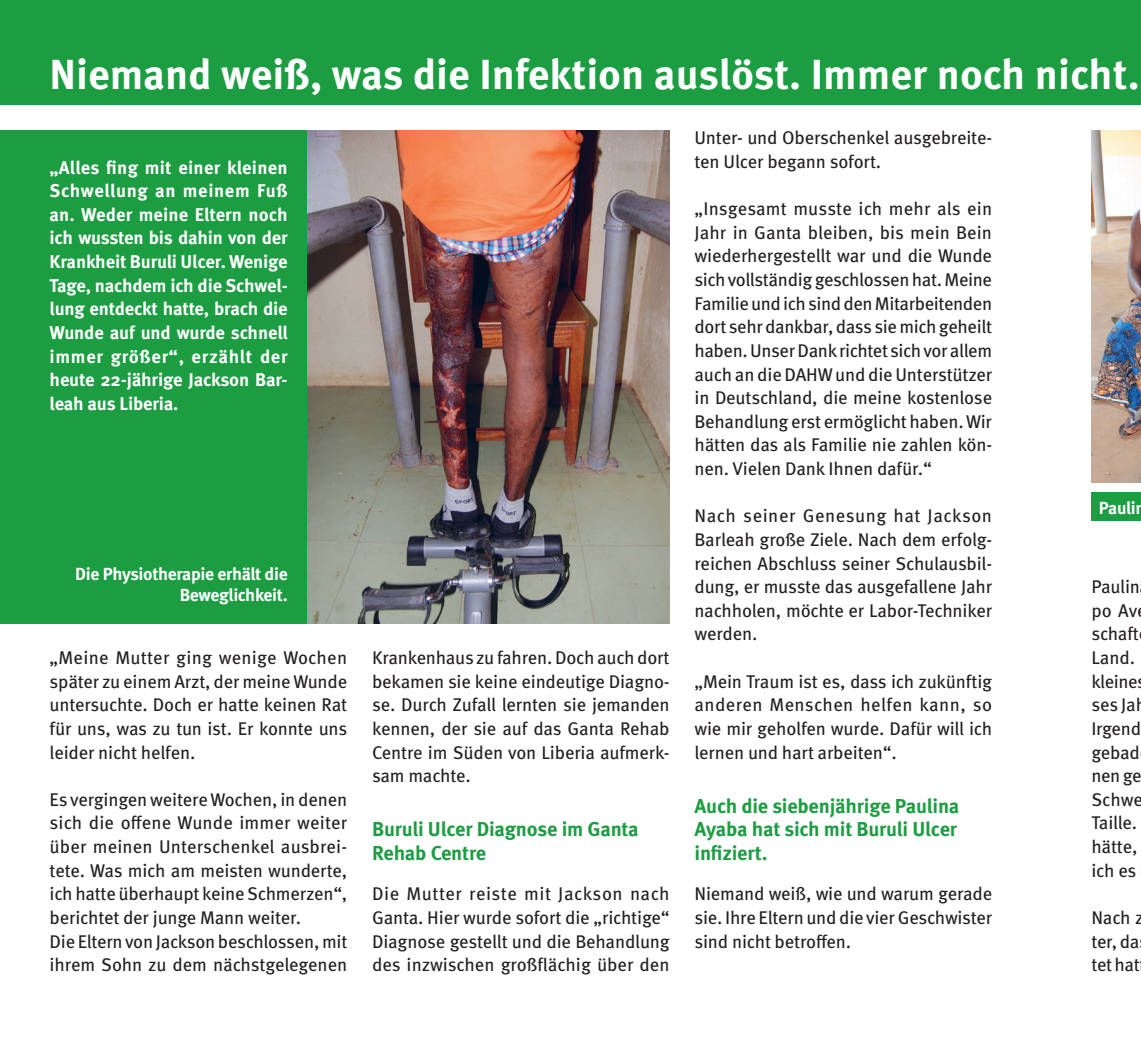
<style>
.page{position:relative;width:1141px;height:1042px;background:#fff}
.page>*{position:absolute;margin:0;border:0;box-sizing:border-box;transform-origin:0 0}
.t1{font:700 42px "Meta OT";color:#fff}
.t2{font:700 20.12px/23.6px "Meta OT";letter-spacing:-.01em;color:#1c9d42}
.t3{font:18.38px/23.6px "Meta OT";letter-spacing:-.01em;color:#231f20;text-align:justify}
.t4{font:700 18.38px/23.6px "Meta OT";letter-spacing:-.01em;color:#fff;text-align:justify}
.t5{font:700 17.5px/21px "Meta OT";letter-spacing:-.02em;color:#fff;text-align:right}
</style>
<div class="page">
<div style="left:0;top:130px;width:670px;height:493px;background:#1c9d42"></div>
<div style="left:0;top:0;width:1141px;height:104px;background:#1c9d42"></div>
<div style="left:1091px;top:493px;width:50px;height:28px;background:#1c9d42"></div>
<img style="left:308px;top:130px;width:362px;height:493px">
<img style="left:1091px;top:130px;width:50px;height:353px">
<h1 class="t1" style="left:50px;top:48px;width:1092px">Niemand weiß, was die Infektion auslöst. Immer noch nicht.</h1>
<p class="t4" style="left:50px;top:156px;width:240px">„Alles fing mit einer kleinen Schwellung an meinem Fuß an. Weder meine Eltern noch ich wussten bis dahin von der Krankheit Buruli Ulcer. Wenige Tage, nachdem ich die Schwel&shy;lung entdeckt hatte, brach die Wunde auf und wurde schnell immer größer“, erzählt der heute 22-jährige Jackson Bar&shy;leah aus Liberia.</p>
<p class="t5" style="left:75px;top:564px;width:214px">Die Physiotherapie erhält die<br>Beweglichkeit.</p>
<p class="t3" style="left:50px;top:646px;width:299px">„Meine Mutter ging wenige Wochen später zu einem Arzt, der meine Wunde untersuchte. Doch er hatte keinen Rat für uns, was zu tun ist. Er konnte uns leider nicht helfen.</p>
<p class="t3" style="left:50px;top:788px;width:299px;text-align:left">Es vergingen weitere Wochen, in denen sich die offene Wunde immer weiter über meinen Unterschenkel ausbrei&shy;tete. Was mich am meisten wunderte, ich hatte überhaupt keine Schmerzen“, berichtet der junge Mann weiter.<br>Die Eltern von Jackson beschlossen, mit ihrem Sohn zu dem nächstgelegenen</p>
<p class="t3" style="left:372px;top:646px;width:299px">Krankenhaus zu fahren. Doch auch dort bekamen sie keine eindeutige Diagno&shy;se. Durch Zufall lernten sie jemanden kennen, der sie auf das Ganta Rehab Centre im Süden von Liberia aufmerk&shy;sam machte.</p>
<p class="t2" style="left:372px;top:818px;width:268px">Buruli Ulcer Diagnose im Ganta<br>Rehab Centre</p>
<p class="t3" style="left:372px;top:882px;width:299px">Die Mutter reiste mit Jackson nach Ganta. Hier wurde sofort die „richtige“ Diagnose gestellt und die Behandlung des inzwischen großflächig über den</p>
<p class="t3" style="left:694px;top:127px;width:299px">Unter- und Oberschenkel ausgebreite&shy;ten Ulcer begann sofort.</p>
<p class="t3" style="left:694px;top:197px;width:299px">„Insgesamt musste ich mehr als ein Jahr in Ganta bleiben, bis mein Bein wiederhergestellt war und die Wunde sich vollständig geschlossen hat. Meine Familie und ich sind den Mitarbeitenden dort sehr dankbar, dass sie mich geheilt haben. Unser Dank richtet sich vor allem auch an die DAHW und die Unterstützer in Deutschland, die meine kostenlose Behandlung erst ermöglicht haben. Wir hätten das als Familie nie zahlen kön&shy;nen. Vielen Dank Ihnen dafür.“</p>
<p class="t3" style="left:694px;top:505px;width:299px">Nach seiner Genesung hat Jackson Barleah große Ziele. Nach dem erfolg&shy;reichen Abschluss seiner Schulausbil&shy;dung, er musste das ausgefallene Jahr nachholen, möchte er Labor-Techniker werden.</p>
<p class="t3" style="left:694px;top:670px;width:299px">„Mein Traum ist es, dass ich zukünftig anderen Menschen helfen kann, so wie mir geholfen wurde. Dafür will ich lernen und hart arbeiten“.</p>
<p class="t2" style="left:694px;top:794px;width:266px;text-align:justify">Auch die siebenjährige Paulina Ayaba hat sich mit Buruli Ulcer infiziert.</p>
<p class="t3" style="left:694px;top:882px;width:299px">Niemand weiß, wie und warum gerade sie. Ihre Eltern und die vier Geschwister sind nicht betroffen.</p>
<p class="t5" style="left:1099px;top:497px;width:48px">Paulin</p>
<p class="t3" style="left:1091px;top:575px;width:56px;text-align:left">Paulin po Av schaft<br>Land. kleine ses Jah<br>Irgend gebad nen ge<br>Schwe<br>Taille. hätte, ich es</p>
<p class="t3" style="left:1091px;top:906px;width:54px;text-align:left">Nach z ter, da tet hat</p>
</div>
